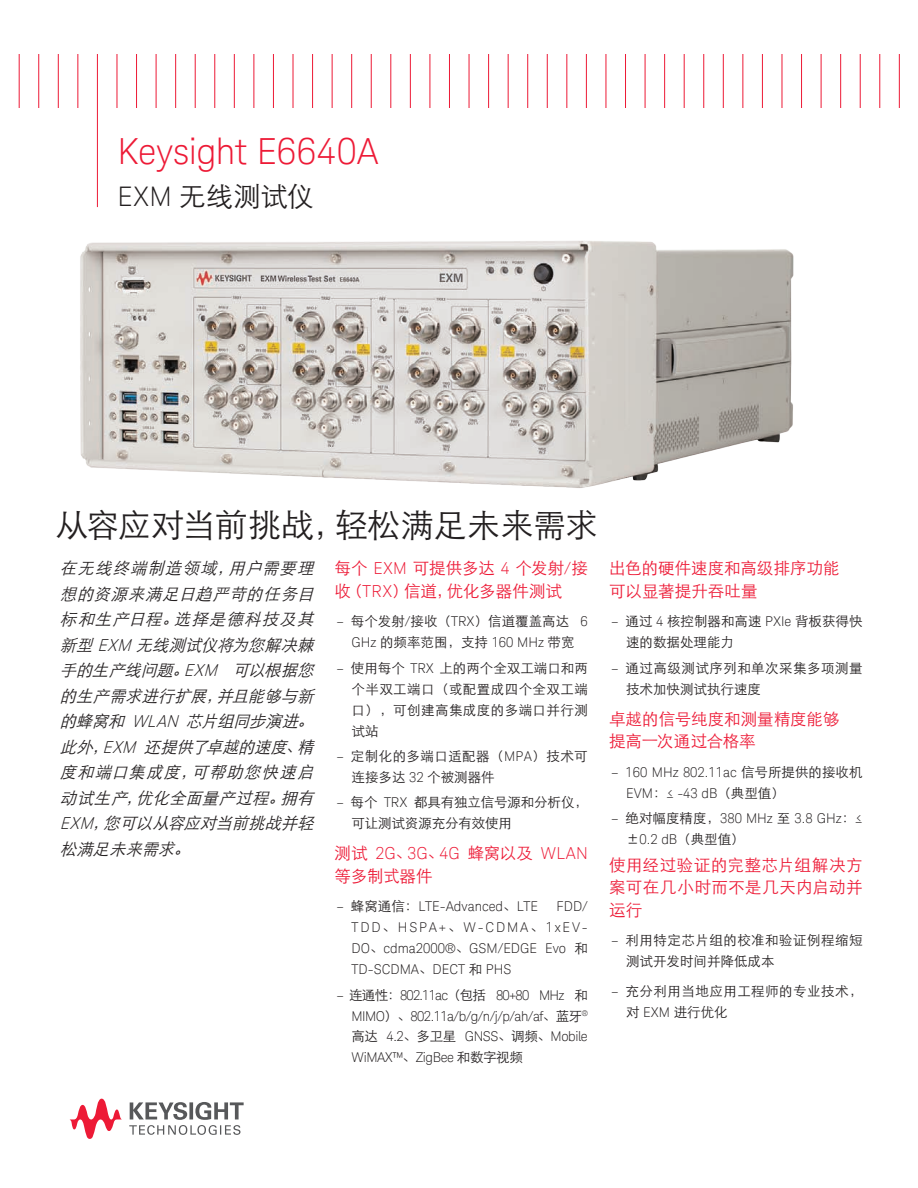
<style>
.page{position:relative;width:918px;height:1188px;background:#fff}
.page>*{position:absolute;margin:0;border:0;box-sizing:border-box;transform-origin:0 0}
.t1{font:300 36px "Keysight Sans";letter-spacing:-.005em;color:#ed1a36}
.t2{font:33px "ST Xihei";letter-spacing:-.015em;color:#231f20}
.t3{font:27px "ST Xihei";color:#231f20}
.t4{font:italic 16.5px/25.5px "ST Xihei";color:#231f20;text-align:justify}
.t5{font:16.5px/22.5px "ST Xihei";letter-spacing:.005em;color:#ed1a36}
.t6{font:300 16.5px "Keysight Sans";letter-spacing:.01em;color:#ed1a36}
.t7{font:300 13.5px/21px "Keysight Sans";color:#231f20;text-align:justify}
.t8{font:13.5px/21px "ST Xihei";color:#231f20}
.t9{font:13.5px/21px "ST Xihei";letter-spacing:.035em;color:#231f20}
.t10{font:13.5px/21px "ST Xihei";letter-spacing:.03em;color:#231f20}
.s1{font-family:"Keysight Sans";font-weight:300}
.s2{font-family:"ST Xihei";font-weight:400}
</style>
<div class="page">
<img style="left:80px;top:241px;width:714px;height:247px">
<svg style="left:129px;top:1102px;width:115px;height:33px"></svg>
<svg style="left:70px;top:1099px;width:52px;height:40px"></svg>
<hr style="left:19px;top:54px;width:1px;height:54px;background:#ed1a36">
<hr style="left:38px;top:54px;width:1px;height:54px;background:#ed1a36">
<hr style="left:58px;top:54px;width:1px;height:54px;background:#ed1a36">
<hr style="left:77px;top:54px;width:1px;height:54px;background:#ed1a36">
<hr style="left:97px;top:54px;width:1px;height:153px;background:#ed1a36">
<hr style="left:117px;top:54px;width:1px;height:54px;background:#ed1a36">
<hr style="left:136px;top:54px;width:1px;height:54px;background:#ed1a36">
<hr style="left:156px;top:54px;width:1px;height:54px;background:#ed1a36">
<hr style="left:175px;top:54px;width:1px;height:54px;background:#ed1a36">
<hr style="left:195px;top:54px;width:1px;height:54px;background:#ed1a36">
<hr style="left:214px;top:54px;width:1px;height:54px;background:#ed1a36">
<hr style="left:234px;top:54px;width:1px;height:54px;background:#ed1a36">
<hr style="left:254px;top:54px;width:1px;height:54px;background:#ed1a36">
<hr style="left:273px;top:54px;width:1px;height:54px;background:#ed1a36">
<hr style="left:293px;top:54px;width:1px;height:54px;background:#ed1a36">
<hr style="left:312px;top:54px;width:1px;height:54px;background:#ed1a36">
<hr style="left:332px;top:54px;width:1px;height:54px;background:#ed1a36">
<hr style="left:351px;top:54px;width:1px;height:54px;background:#ed1a36">
<hr style="left:371px;top:54px;width:1px;height:54px;background:#ed1a36">
<hr style="left:390px;top:54px;width:1px;height:54px;background:#ed1a36">
<hr style="left:410px;top:54px;width:1px;height:54px;background:#ed1a36">
<hr style="left:430px;top:54px;width:1px;height:54px;background:#ed1a36">
<hr style="left:449px;top:54px;width:1px;height:54px;background:#ed1a36">
<hr style="left:469px;top:54px;width:1px;height:54px;background:#ed1a36">
<hr style="left:488px;top:54px;width:1px;height:54px;background:#ed1a36">
<hr style="left:508px;top:54px;width:1px;height:54px;background:#ed1a36">
<hr style="left:527px;top:54px;width:1px;height:54px;background:#ed1a36">
<hr style="left:547px;top:54px;width:1px;height:54px;background:#ed1a36">
<hr style="left:566px;top:54px;width:1px;height:54px;background:#ed1a36">
<hr style="left:586px;top:54px;width:1px;height:54px;background:#ed1a36">
<hr style="left:606px;top:54px;width:1px;height:54px;background:#ed1a36">
<hr style="left:625px;top:54px;width:1px;height:54px;background:#ed1a36">
<hr style="left:645px;top:54px;width:1px;height:54px;background:#ed1a36">
<hr style="left:664px;top:54px;width:1px;height:54px;background:#ed1a36">
<hr style="left:684px;top:54px;width:1px;height:54px;background:#ed1a36">
<hr style="left:703px;top:54px;width:1px;height:54px;background:#ed1a36">
<hr style="left:723px;top:54px;width:1px;height:54px;background:#ed1a36">
<hr style="left:742px;top:54px;width:1px;height:54px;background:#ed1a36">
<hr style="left:762px;top:54px;width:1px;height:54px;background:#ed1a36">
<hr style="left:782px;top:54px;width:1px;height:54px;background:#ed1a36">
<hr style="left:801px;top:54px;width:1px;height:54px;background:#ed1a36">
<hr style="left:821px;top:54px;width:1px;height:54px;background:#ed1a36">
<hr style="left:840px;top:54px;width:1px;height:54px;background:#ed1a36">
<hr style="left:860px;top:54px;width:1px;height:54px;background:#ed1a36">
<hr style="left:879px;top:54px;width:1px;height:54px;background:#ed1a36">
<hr style="left:899px;top:54px;width:1px;height:54px;background:#ed1a36">
<h1 class="t1" style="left:117px;top:130px;width:263px">Keysight E6640A</h1>
<h3 class="t3" style="left:117px;top:183px;width:198px"><span class="s1">EXM</span> 无线测试仪</h3>
<h2 class="t2" style="left:56px;top:509px;width:544px">从容应对当前挑战，轻松满足未来需求</h2>
<p class="t4" style="left:60px;top:556px;width:259px">在无线终端制造领域，用户需要理想的资源来满足日趋严苛的任务目标和生产日程。选择是德科技及其新型 <span class="s1">EXM</span> 无线测试仪将为您解决棘手的生产线问题。<span class="s1">EXM</span> 可以根据您的生产需求进行扩展，并且能够与新的蜂窝和 <span class="s1">WLAN</span> 芯片组同步演进。此外，<span class="s1">EXM</span> 还提供了卓越的速度、精度和端口集成度，可帮助您快速启动试生产，优化全面量产过程。拥有<span class="s1">EXM</span>，您可以从容应对当前挑战并轻松满足未来需求。</p>
<p class="t5" style="left:335px;top:557px;width:255px">每个 <span class="s1">EXM</span> 可提供多达 <span class="s1">4</span> 个发射<span class="s1">/</span>接收（<span class="s1">TRX</span>）信道，优化多器件测试</p>
<p class="t8" style="left:337px;top:611px;width:253px;text-align:center"><span class="s1">–</span> 每个发射<span class="s1">/</span>接收（<span class="s1">TRX</span>）信道覆盖高达 <span class="s1">6<br>GHz</span> 的频率范围，支持 <span class="s1">160 MHz</span> 带宽</p>
<p class="t8" style="left:352px;top:657px;width:238px;text-align:justify;text-indent:-15px"><span class="s1">–</span> 使用每个 <span class="s1">TRX</span> 上的两个全双工端口和两个半双工端口（或配置成四个全双工端口），可创建高集成度的多端口并行测试站</p>
<p class="t10" style="left:352px;top:746px;width:238px;text-indent:-15px"><span class="s1">–</span> 定制化的多端口适配器（<span class="s1">MPA</span>）技术可连接多达 <span class="s1">32</span> 个被测器件</p>
<p class="t8" style="left:352px;top:792px;width:238px;text-indent:-15px"><span class="s1">–</span> 每个 <span class="s1">TRX</span> 都具有独立信号源和分析仪，可让测试资源充分有效使用</p>
<p class="t6" style="left:335px;top:844px;width:255px"><span class="s2">测试</span> 2G<span class="s2">、</span>3G<span class="s2">、</span>4G <span class="s2">蜂窝以及</span> WLAN</p>
<p class="t5" style="left:334px;top:865px;width:100px">等多制式器件</p>
<p class="t7" style="left:337px;top:896px;width:203px">– <span class="s2">蜂窝通信：</span>LTE-Advanced<span class="s2">、</span>LTE</p>
<p class="t7" style="left:352px;top:896px;width:238px;text-indent:205px">FDD/ TDD<span class="s2">、</span>HSPA+<span class="s2">、</span>W-CDMA<span class="s2">、</span>1xEV-DO<span class="s2">、</span>cdma2000®<span class="s2">、</span>GSM/EDGE Evo <span class="s2">和</span>TD-SCDMA<span class="s2">、</span>DECT <span class="s2">和</span> PHS</p>
<p class="t7" style="left:352px;top:984px;width:238px;text-indent:-15px">– <span class="s2">连通性：</span>802.11ac<span class="s2">（包括</span> 80+80 MHz <span class="s2">和</span>MIMO<span class="s2">）、</span>802.11a/b/g/n/j/p/ah/af<span class="s2">、蓝牙</span><sup>®</sup><span class="s2">高达</span> 4.2<span class="s2">、多卫星</span> GNSS<span class="s2">、调频、</span>Mobile WiMAX™<span class="s2">、</span>ZigBee <span class="s2">和数字视频</span></p>
<p class="t5" style="left:609px;top:557px;width:232px">出色的硬件速度和高级排序功能可以显著提升吞吐量</p>
<p class="t8" style="left:626px;top:611px;width:238px;text-indent:-15px"><span class="s1">–</span> 通过 <span class="s1">4</span> 核控制器和高速 <span class="s1">PXIe</span> 背板获得快速的数据处理能力</p>
<p class="t9" style="left:626px;top:657px;width:238px;text-indent:-15px"><span class="s1">–</span> 通过高级测试序列和单次采集多项测量技术加快测试执行速度</p>
<p class="t5" style="left:609px;top:708px;width:232px">卓越的信号纯度和测量精度能够提高一次通过合格率</p>
<p class="t7" style="left:626px;top:761px;width:238px;text-indent:-15px">– 160 MHz 802.11ac <span class="s2">信号所提供的接收机<br></span>EVM<span class="s2">：</span>≤ -43 dB<span class="s2">（典型值）</span></p>
<p class="t7" style="left:611px;top:808px;width:253px">– <span class="s2">绝对幅度精度，</span>380 MHz <span class="s2">至</span> 3.8 GHz<span class="s2">：</span>≤</p>
<p class="t8" style="left:626px;top:829px;width:120px">±<span class="s1">0.2 dB</span>（典型值）</p>
<p class="t5" style="left:609px;top:854px;width:255px;text-align:justify">使用经过验证的完整芯片组解决方案可在几小时而不是几天内启动并运行</p>
<p class="t9" style="left:626px;top:930px;width:238px;text-indent:-15px"><span class="s1">–</span> 利用特定芯片组的校准和验证例程缩短测试开发时间并降低成本</p>
<p class="t9" style="left:626px;top:980px;width:238px;text-indent:-15px"><span class="s1">–</span> 充分利用当地应用工程师的专业技术，对 <span class="s1">EXM</span> 进行优化</p>
</div>
